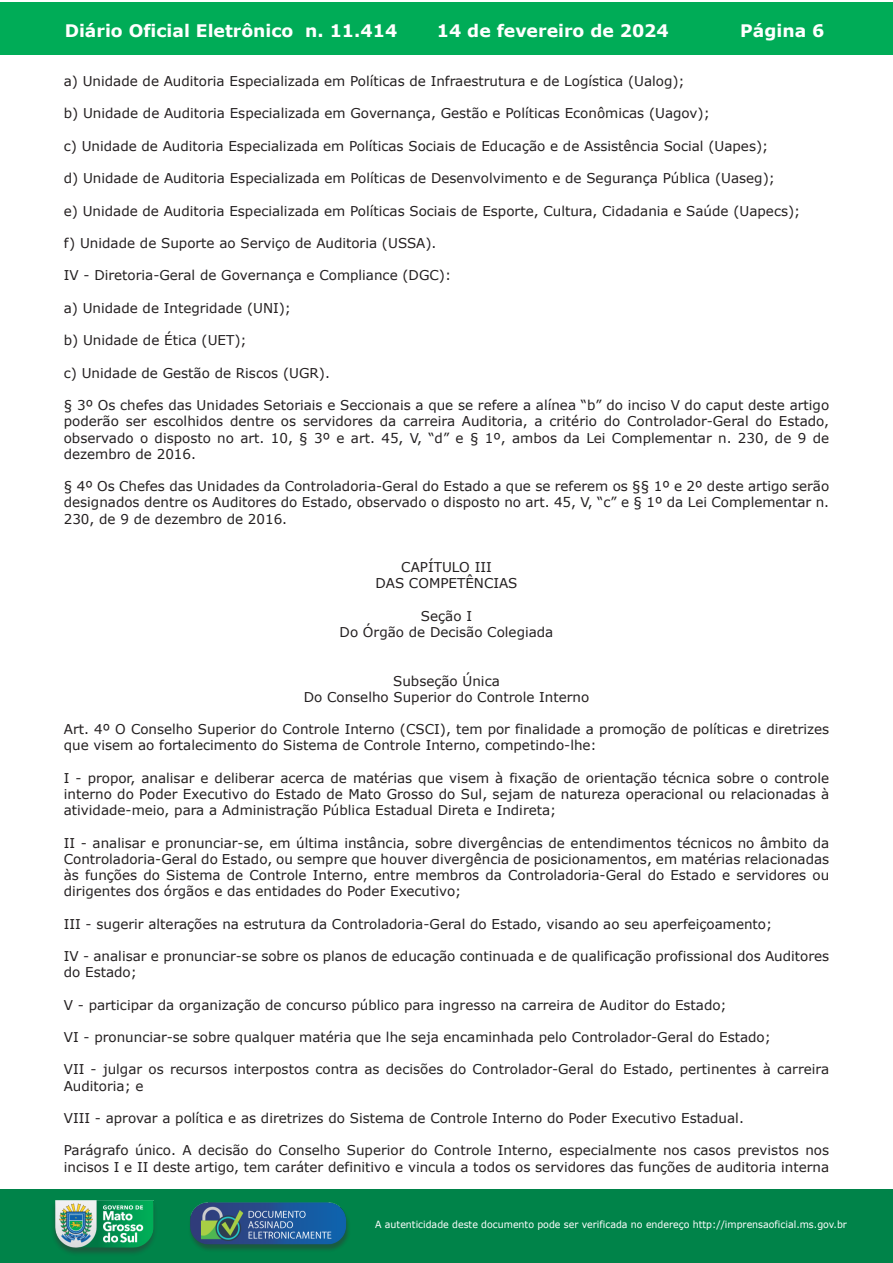
<style>
.page{position:relative;width:893px;height:1263px;background:#fff}
.page>*{position:absolute;margin:0;border:0;box-sizing:border-box;transform-origin:0 0}
.t1{font:700 17.25px "Verdana";color:#fff}
.t2{font:13.5px/16.2px "Verdana";color:#231f20;text-align:justify}
.t3{font:9.9px "Verdana";color:#fff;scale:.95 1}
</style>
<div class="page">
<div style="left:0;top:2px;width:893px;height:53px;background:#00ac57"></div>
<div style="left:1px;top:1189px;width:892px;height:74px;background:#008349"></div>
<img style="left:49px;top:1198px;width:111px;height:61px">
<img style="left:185px;top:1201px;width:168px;height:54px">
<p class="t1" style="left:65px;top:18px;width:334px">Diário Oficial Eletrônico n. 11.414</p>
<p class="t1" style="left:437px;top:18px;width:233px">14 de fevereiro de 2024</p>
<p class="t1" style="left:740px;top:18px;width:86px">Página 6</p>
<p class="t2" style="left:64px;top:73px;width:622px">a) Unidade de Auditoria Especializada em Políticas de Infraestrutura e de Logística (Ualog);</p>
<p class="t2" style="left:64px;top:105px;width:648px">b) Unidade de Auditoria Especializada em Governança, Gestão e Políticas Econômicas (Uagov);</p>
<p class="t2" style="left:64px;top:138px;width:706px">c) Unidade de Auditoria Especializada em Políticas Sociais de Educação e de Assistência Social (Uapes);</p>
<p class="t2" style="left:64px;top:170px;width:713px">d) Unidade de Auditoria Especializada em Políticas de Desenvolvimento e de Segurança Pública (Uaseg);</p>
<p class="t2" style="left:64px;top:203px;width:738px">e) Unidade de Auditoria Especializada em Políticas Sociais de Esporte, Cultura, Cidadania e Saúde (Uapecs);</p>
<p class="t2" style="left:64px;top:235px;width:374px">f) Unidade de Suporte ao Serviço de Auditoria (USSA).</p>
<p class="t2" style="left:64px;top:267px;width:389px">IV - Diretoria-Geral de Governança e Compliance (DGC):</p>
<p class="t2" style="left:64px;top:300px;width:229px">a) Unidade de Integridade (UNI);</p>
<p class="t2" style="left:64px;top:332px;width:184px">b) Unidade de Ética (UET);</p>
<p class="t2" style="left:64px;top:365px;width:268px">c) Unidade de Gestão de Riscos (UGR).</p>
<p class="t2" style="left:64px;top:397px;width:767px">§ 3º Os chefes das Unidades Setoriais e Seccionais a que se refere a alínea “b” do inciso V do caput deste artigo poderão ser escolhidos dentre os servidores da carreira Auditoria, a critério do Controlador-Geral do Estado, observado o disposto no art. 10, § 3º e art. 45, V, “d” e § 1º, ambos da Lei Complementar n. 230, de 9 de dezembro de 2016.</p>
<p class="t2" style="left:64px;top:478px;width:767px">§ 4º Os Chefes das Unidades da Controladoria-Geral do Estado a que se referem os §§ 1º e 2º deste artigo serão designados dentre os Auditores do Estado, observado o disposto no art. 45, V, “c” e § 1º da Lei Complementar n.<br>230, de 9 de dezembro de 2016.</p>
<p class="t2" style="left:375px;top:559px;width:144px;text-align:center">CAPÍTULO III<br>DAS COMPETÊNCIAS</p>
<p class="t2" style="left:340px;top:608px;width:215px;text-align:center">Seção I<br>Do Órgão de Decisão Colegiada</p>
<p class="t2" style="left:304px;top:672px;width:287px;text-align:center">Subseção Única<br>Do Conselho Superior do Controle Interno</p>
<p class="t2" style="left:64px;top:721px;width:767px">Art. 4º O Conselho Superior do Controle Interno (CSCI), tem por finalidade a promoção de políticas e diretrizes que visem ao fortalecimento do Sistema de Controle Interno, competindo-lhe:</p>
<p class="t2" style="left:64px;top:770px;width:767px">I - propor, analisar e deliberar acerca de matérias que visem à fixação de orientação técnica sobre o controle interno do Poder Executivo do Estado de Mato Grosso do Sul, sejam de natureza operacional ou relacionadas à atividade-meio, para a Administração Pública Estadual Direta e Indireta;</p>
<p class="t2" style="left:64px;top:834px;width:767px">II - analisar e pronunciar-se, em última instância, sobre divergências de entendimentos técnicos no âmbito da Controladoria-Geral do Estado, ou sempre que houver divergência de posicionamentos, em matérias relacionadas às funções do Sistema de Controle Interno, entre membros da Controladoria-Geral do Estado e servidores ou dirigentes dos órgãos e das entidades do Poder Executivo;</p>
<p class="t2" style="left:64px;top:915px;width:710px">III - sugerir alterações na estrutura da Controladoria-Geral do Estado, visando ao seu aperfeiçoamento;</p>
<p class="t2" style="left:64px;top:948px;width:767px">IV - analisar e pronunciar-se sobre os planos de educação continuada e de qualificação profissional dos Auditores do Estado;</p>
<p class="t2" style="left:64px;top:996px;width:664px">V - participar da organização de concurso público para ingresso na carreira de Auditor do Estado;</p>
<p class="t2" style="left:64px;top:1029px;width:709px">VI - pronunciar-se sobre qualquer matéria que lhe seja encaminhada pelo Controlador-Geral do Estado;</p>
<p class="t2" style="left:64px;top:1061px;width:767px">VII - julgar os recursos interpostos contra as decisões do Controlador-Geral do Estado, pertinentes à carreira<br>Auditoria; e</p>
<p class="t2" style="left:64px;top:1110px;width:682px">VIII - aprovar a política e as diretrizes do Sistema de Controle Interno do Poder Executivo Estadual.</p>
<p class="t2" style="left:64px;top:1142px;width:767px">Parágrafo único. A decisão do Conselho Superior do Controle Interno, especialmente nos casos previstos nos incisos I e II deste artigo, tem caráter definitivo e vincula a todos os servidores das funções de auditoria interna</p>
<p class="t3" style="left:375px;top:1218px;width:498px">A autenticidade deste documento pode ser verificada no endereço http://imprensaoficial.ms.gov.br</p>
</div>
